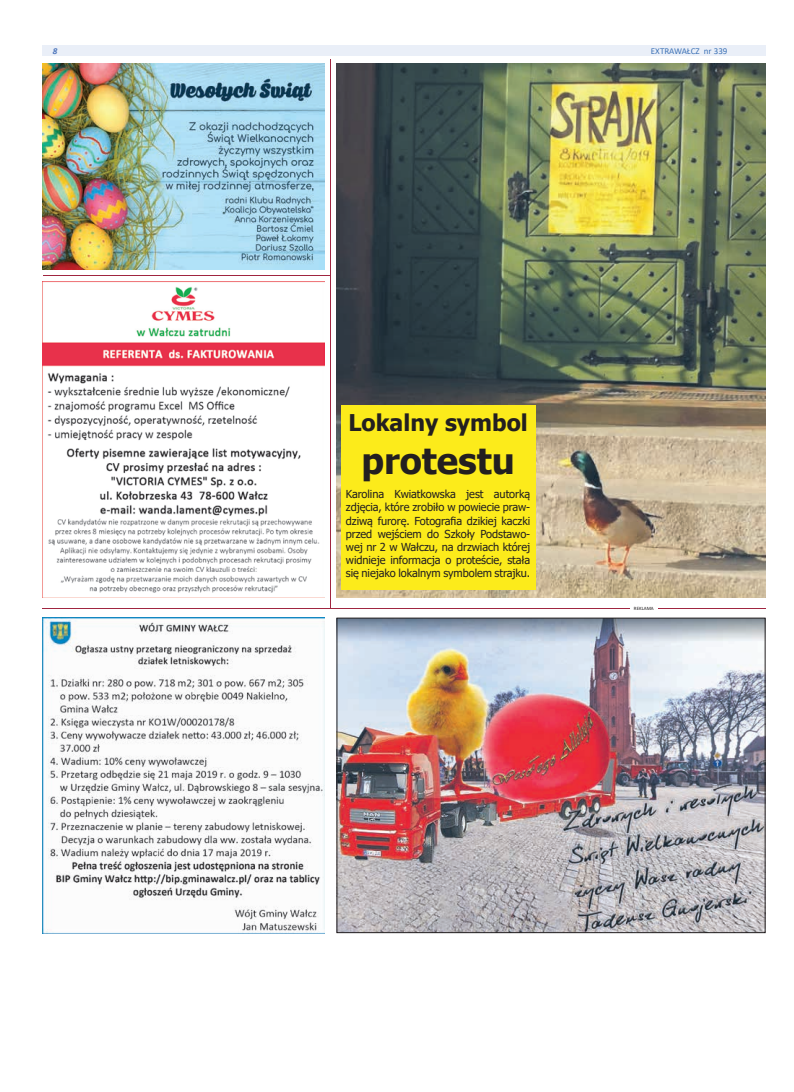
<style>
.page{position:relative;width:794px;height:1092px;background:#fff}
.page>*{position:absolute;margin:0;border:0;box-sizing:border-box;transform-origin:0 0}
.t1{font:700 36px "Tahoma";color:#231f20}
.t2{font:700 23px "Tahoma";color:#231f20}
.t3{font:11px/13.2px "Tahoma";letter-spacing:-.005em;color:#231f20;text-align:justify}
.t4{font:9px "Calibri";color:#3d72b6}
.t5{font:italic 700 9px "Calibri";color:#4d75bb}
.t6{font:5px "Calibri";color:#231f20}
</style>
<div class="page">
<div style="left:43px;top:45px;width:722px;height:11px;background:#eaeff8"></div>
<img style="left:338px;top:619px;width:425px;height:312px">
<div style="left:336px;top:617px;width:429px;height:316px;border:1px solid #231f20"></div>
<hr style="left:43px;top:608px;width:722px;height:1px;background:#a02540">
<img style="left:43px;top:617px;width:282px;height:316px">
<img style="left:43px;top:281px;width:282px;height:312px">
<hr style="left:43px;top:275px;width:287px;height:1px;background:#a02540">
<hr style="left:330px;top:59px;width:1px;height:549px;background:#a02540">
<hr style="left:630px;top:606px;width:27px;height:4px;background:#fff">
<img style="left:336px;top:64px;width:429px;height:533px">
<div style="left:341px;top:405px;width:195px;height:185px;background:#fceb1b"></div>
<img style="left:43px;top:63px;width:282px;height:207px">
<p class="t5" style="left:53px;top:44px;width:6px">8</p>
<p class="t4" style="left:651px;top:44px;width:78px">EXTRAWAŁCZ nr 339</p>
<h2 class="t2" style="left:348px;top:406px;width:181px">Lokalny symbol</h2>
<h1 class="t1" style="left:361px;top:436px;width:155px">protestu</h1>
<p class="t3" style="left:346px;top:488px;width:186px">Karolina Kwiatkowska jest autorką zdjęcia, które zrobiło w powiecie praw&shy;dziwą furorę. Fotografia dzikiej kaczki przed wejściem do Szkoły Podstawo&shy;wej nr 2 w Wałczu, na drzwiach której widnieje informacja o proteście, stała się niejako lokalnym symbolem strajku.</p>
<p class="t6" style="left:634px;top:605px;width:21px">REKLAMA</p>
</div>
